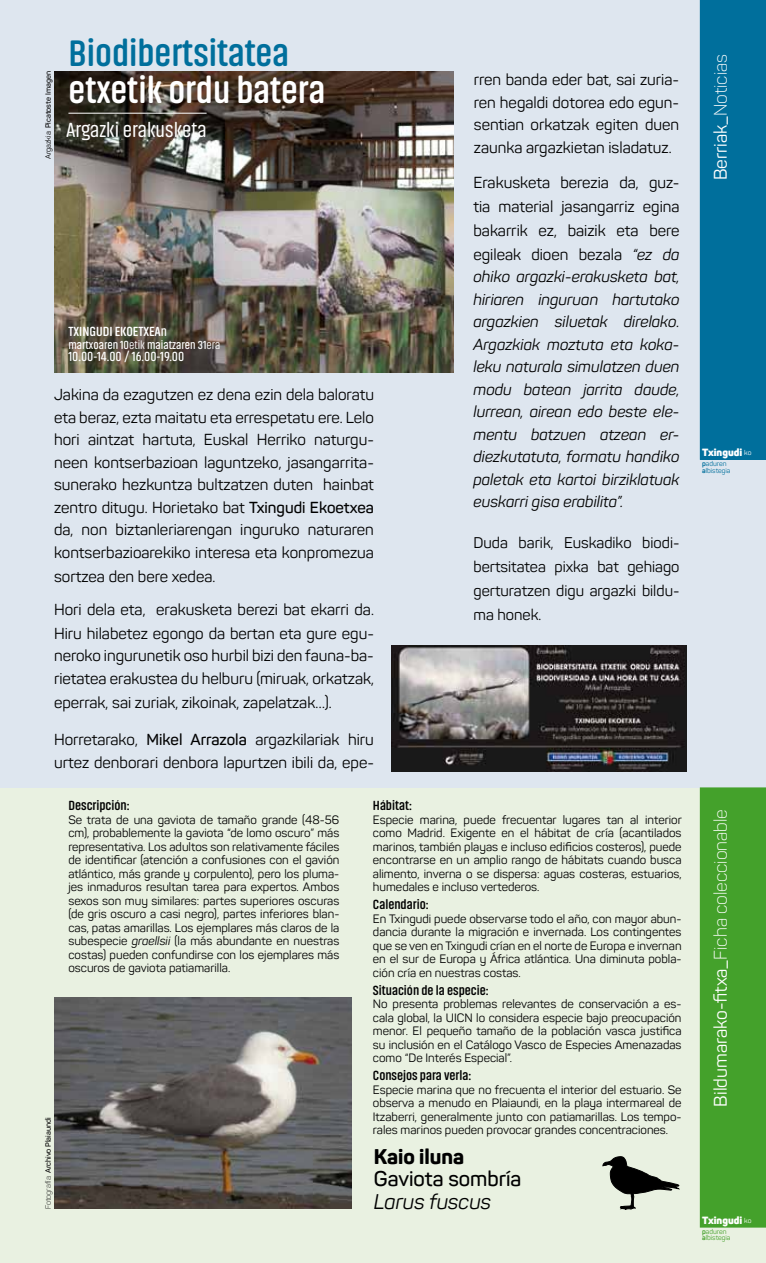
<style>
.page{position:relative;width:766px;height:1263px;background:#fff}
.page>*{position:absolute;margin:0;border:0;box-sizing:border-box;transform-origin:0 0}
.t1{font:700 37.5px "Akhand Soft";color:#fff}
.t2{font:700 37.5px "Akhand Soft";color:#006f9c}
.t3{font:21px "Akhand Soft";color:#fff}
.t4{font:600 21px "Panton";color:#000}
.t5{font:italic 21px "Panton";color:#000}
.t6{font:800 21px "Panton";color:#000}
.t7{font:18px "Panton";color:#fff}
.t8{font:15.75px/22.5px "Panton";color:#000;text-align:justify}
.t9{font:italic 15.75px/22.5px "Panton";color:#000;text-align:justify}
.t10{font:15.3px/24px "Panton";color:#000;text-align:justify}
.t11{font:700 13.5px "Akhand Soft";color:#000}
.t12{font:600 13.5px "Akhand Soft";color:#fff}
.t13{font:700 13.5px "Akhand Soft";color:#fff}
.t14{font:12px/13.5px "Panton";color:#000;text-align:justify}
.t15{font:600 12px "Akhand Soft";color:#fff}
.t16{font:900 10.35px "Panton";color:#fff}
.t17{font:600 7.5px "Panton";color:#000}
.t18{font:6.9px/6.1px "Panton";color:#006f9c}
.t19{font:6.9px/6.1px "Panton";color:#44a12b}
.t20{font:6.9px "Panton";color:#fff}
.s1{font-weight:400}
.s2{font-weight:300}
.s3{font-weight:600}
.s4{font-style:italic}
.s5{font-weight:700}
</style>
<div class="page">
<div style="left:0;top:787px;width:765px;height:476px;background:#e9f1e1"></div>
<div style="left:0;top:0;width:765px;height:787px;background:#dee6ef"></div>
<div style="left:699px;top:787px;width:66px;height:440px;background:#44a12b"></div>
<img style="left:391px;top:645px;width:295px;height:126px">
<div style="left:699px;top:0;width:66px;height:460px;background:#006f9c"></div>
<img style="left:54px;top:997px;width:298px;height:212px">
<img style="left:54px;top:71px;width:399px;height:301px">
<hr style="left:68px;top:113px;width:138px;height:1px;background:#fff">
<svg style="left:602px;top:1156px;width:76px;height:53px;background:#959a90"></svg>
<p class="t17" style="left:44px;top:159px;width:89px;rotate:-90deg"><span class="s1">Argazkia</span><span class="s2">:</span> Picatoste Imagen</p>
<h1 class="t2" style="left:68px;top:33px;width:222px">Biodibertsitatea</h1>
<h1 class="t1" style="left:68px;top:71px;width:258px">etxetik ordu batera</h1>
<h2 class="t3" style="left:66px;top:119px;width:142px">Argazki erakusketa</h2>
<p class="t13" style="left:68px;top:324px;width:100px">TXINGUDI EKOETXEA<span class="s3">n</span></p>
<p class="t15" style="left:68px;top:338px;width:153px">martxoaren 10<span class="s2">etik</span> maiatzaren 31<span class="s2">era</span></p>
<p class="t12" style="left:68px;top:350px;width:117px">10.00-14.00 / 16.00-19.00</p>
<p class="t8" style="left:54px;top:384px;width:321px">Jakina da ezagutzen ez dena ezin dela baloratu eta beraz, ezta maitatu eta errespetatu ere. Lelo hori aintzat hartuta, Euskal Herriko naturgu&shy;neen kontserbazioan laguntzeko, jasangarrita&shy;sunerako hezkuntza bultzatzen duten hainbat zentro ditugu. Horietako bat <span class="s3">Txingudi Ekoetxea </span>da, non biztanleriarengan inguruko naturaren kontserbazioarekiko interesa eta konpromezua</p>
<h3 class="t8" style="left:54px;top:560px;width:321px;line-height:33px">sortzea den bere xedea.<br>Hori dela eta, erakusketa berezi bat ekarri da.</h3>
<h3 class="t8" style="left:54px;top:622px;width:321px">Hiru hilabetez egongo da bertan eta gure egu&shy;neroko ingurunetik oso hurbil bizi den fauna-ba&shy;rietatea erakustea du helburu (miruak, orkatzak,</h3>
<h3 class="t8" style="left:54px;top:691px;width:279px">eperrak, sai zuriak, zikoinak, zapelatzak…).</h3>
<h3 class="t8" style="left:54px;top:728px;width:321px">Horretarako, <span class="s3">Mikel Arrazola</span> argazkilariak hiru urtez denborari denbora lapurtzen ibili da, epe-</h3>
<h3 class="t8" style="left:473px;top:68px;width:207px">rren banda eder bat, sai zuria&shy;ren hegaldi dotorea edo egun&shy;sentian orkatzak egiten duen zaunka argazkietan isladatuz.</h3>
<h3 class="t8" style="left:473px;top:170px;width:207px;line-height:24px">Erakusketa berezia da, guz&shy;tia material jasangarriz egina bakarrik ez, baizik eta bere egileak dioen bezala <span class="s4">“ez da</span></h3>
<p class="t9" style="left:473px;top:265px;width:207px">ohiko argazki-erakusketa bat, hiriaren inguruan hartutako argazkien siluetak direlako.<br>Argazkiak moztuta eta koka&shy;leku naturala simulatzen duen modu batean jarrita daude, lurrean, airean edo beste ele&shy;mentu batzuen atzean er&shy;diezkutatuta, formatu handiko paletak eta kartoi birziklatuak euskarri gisa erabilita”.</p>
<p class="t10" style="left:473px;top:530px;width:207px">Duda barik, Euskadiko biodi&shy;bertsitatea pixka bat gehiago gerturatzen digu argazki bildu&shy;ma honek.</p>
<p class="t11" style="left:68px;top:799px;width:63px">Descripción:</p>
<p class="t14" style="left:68px;top:813px;width:272px">Se trata de una gaviota de tamaño grande (48-56 cm), probablemente la gaviota “de lomo oscuro” más representativa. Los adultos son relativamente fáciles de identificar (atención a confusiones con el gavión atlántico, más grande y corpulento), pero los pluma&shy;jes inmaduros resultan tarea para expertos. Ambos sexos son muy similares: partes superiores oscuras (de gris oscuro a casi negro), partes inferiores blan&shy;cas, patas amarillas. Los ejemplares más claros de la subespecie <span class="s4">graellsii</span> (la más abundante en nuestras costas) pueden confundirse con los ejemplares más oscuros de gaviota patiamarilla.</p>
<p class="t17" style="left:44px;top:1209px;width:93px;rotate:-90deg"><span class="s2">Fotografía:</span> Archivo Plaiaundi</p>
<p class="t11" style="left:373px;top:799px;width:40px">Hábitat:</p>
<p class="t14" style="left:373px;top:813px;width:310px">Especie marina, puede frecuentar lugares tan al interior como Madrid. Exigente en el hábitat de cría (acantilados marinos, también playas e incluso edificios costeros), puede encontrarse en un amplio rango de hábitats cuando busca alimento, inverna o se dispersa: aguas costeras, estuarios, humedales e incluso vertederos.</p>
<p class="t11" style="left:373px;top:898px;width:57px">Calendario:</p>
<p class="t14" style="left:373px;top:912px;width:310px">En Txingudi puede observarse todo el año, con mayor abun&shy;dancia durante la migración e invernada. Los contingentes que se ven en Txingudi crían en el norte de Europa e invernan en el sur de Europa y África atlántica. Una diminuta pobla&shy;ción cría en nuestras costas.</p>
<p class="t11" style="left:373px;top:983px;width:117px">Situación de la especie:</p>
<p class="t14" style="left:373px;top:997px;width:310px">No presenta problemas relevantes de conservación a es&shy;cala global, la UICN lo considera especie bajo preocupación menor. El pequeño tamaño de la población vasca justifica su inclusión en el Catálogo Vasco de Especies Amenazadas como “De Interés Especial”.</p>
<p class="t11" style="left:373px;top:1069px;width:100px">Consejos para verla:</p>
<p class="t14" style="left:373px;top:1083px;width:310px">Especie marina que no frecuenta el interior del estuario. Se observa a menudo en Plaiaundi, en la playa intermareal de Itzaberri, generalmente junto con patiamarillas. Los tempo&shy;rales marinos pueden provocar grandes concentraciones.</p>
<h2 class="t6" style="left:374px;top:1143px;width:92px">Kaio iluna</h2>
<h2 class="t4" style="left:374px;top:1166px;width:149px">Gaviota sombría</h2>
<h2 class="t5" style="left:374px;top:1188px;width:119px">Larus fuscus</h2>
<h3 class="t7" style="left:709px;top:180px;width:128px;rotate:-90deg">Berriak_<span class="s2">Noticias</span></h3>
<p class="t16" style="left:702px;top:445px;width:42px">Txingudi</p>
<p class="t20" style="left:744px;top:449px;width:9px">ko</p>
<p class="t18" style="left:702px;top:461px;width:30px"><span class="s5">p</span>aduren <span class="s5">a</span>lbistegia</p>
<h3 class="t7" style="left:709px;top:1107px;width:299px;rotate:-90deg">Bildumarako-fitxa_<span class="s2">Ficha coleccionable</span></h3>
<p class="t16" style="left:702px;top:1213px;width:42px">Txingudi</p>
<p class="t20" style="left:744px;top:1216px;width:9px">ko</p>
<p class="t19" style="left:702px;top:1229px;width:30px"><span class="s5">p</span>aduren <span class="s5">a</span>lbistegia</p>
</div>
